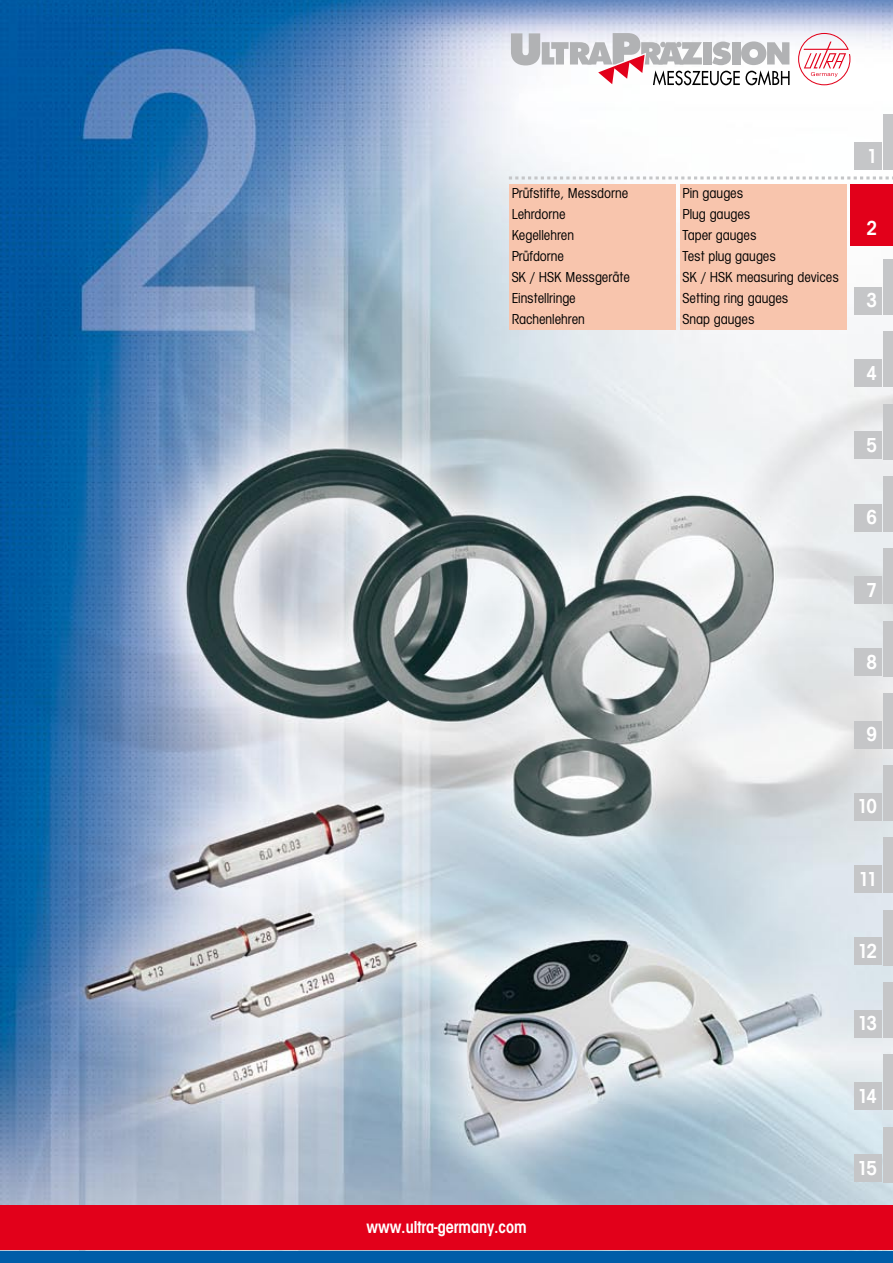
<style>
.page{position:relative;width:893px;height:1263px;background:#fff}
.page>*{position:absolute;margin:0;border:0;box-sizing:border-box;transform-origin:0 0}
.t1{font:600 condensed 21px "Avant Gard CEEF";letter-spacing:-.06em;color:#fff}
.t2{font:600 condensed 18px "Avant Gard CEEF";color:#fff}
.t3{font:condensed 15px/21px "Avant Gard CEEF";color:#000}
</style>
<div class="page">
<img style="left:0;top:0;width:893px;height:1251px">
<div style="left:850px;top:184px;width:43px;height:62px;background:#e2001a"></div>
<div style="left:680px;top:184px;width:166px;height:145px;background:#f8c5ad"></div>
<div style="left:509px;top:184px;width:166px;height:145px;background:#f8c5ad"></div>
<svg style="left:509px;top:176px;width:384px;height:3px"></svg>
<svg style="left:798px;top:33px;width:52px;height:52px"></svg>
<svg style="left:511px;top:33px;width:279px;height:52px"></svg>
<div style="left:0;top:1205px;width:893px;height:44px;background:#e2001a"></div>
<div style="left:0;top:1251px;width:893px;height:12px;background:#005da8"></div>
<div style="left:854px;top:142px;width:27px;height:28px;background:#c5c6c8"></div>
<div style="left:883px;top:115px;width:10px;height:55px;background:#c5c6c8"></div>
<div style="left:883px;top:1127px;width:10px;height:55px;background:#c5c6c8"></div>
<div style="left:854px;top:1154px;width:27px;height:28px;background:#c5c6c8"></div>
<div style="left:883px;top:1054px;width:10px;height:56px;background:#c5c6c8"></div>
<div style="left:854px;top:1082px;width:27px;height:28px;background:#c5c6c8"></div>
<div style="left:883px;top:982px;width:10px;height:55px;background:#c5c6c8"></div>
<div style="left:854px;top:1010px;width:27px;height:27px;background:#c5c6c8"></div>
<div style="left:883px;top:910px;width:10px;height:55px;background:#c5c6c8"></div>
<div style="left:854px;top:937px;width:27px;height:28px;background:#c5c6c8"></div>
<div style="left:883px;top:838px;width:10px;height:55px;background:#c5c6c8"></div>
<div style="left:854px;top:865px;width:27px;height:28px;background:#c5c6c8"></div>
<div style="left:883px;top:765px;width:10px;height:56px;background:#c5c6c8"></div>
<div style="left:854px;top:793px;width:27px;height:28px;background:#c5c6c8"></div>
<div style="left:883px;top:693px;width:10px;height:55px;background:#c5c6c8"></div>
<div style="left:854px;top:721px;width:27px;height:27px;background:#c5c6c8"></div>
<div style="left:883px;top:621px;width:10px;height:55px;background:#c5c6c8"></div>
<div style="left:854px;top:648px;width:27px;height:28px;background:#c5c6c8"></div>
<div style="left:883px;top:548px;width:10px;height:56px;background:#c5c6c8"></div>
<div style="left:854px;top:576px;width:27px;height:28px;background:#c5c6c8"></div>
<div style="left:883px;top:476px;width:10px;height:56px;background:#c5c6c8"></div>
<div style="left:854px;top:504px;width:27px;height:28px;background:#c5c6c8"></div>
<div style="left:883px;top:404px;width:10px;height:55px;background:#c5c6c8"></div>
<div style="left:854px;top:432px;width:27px;height:27px;background:#c5c6c8"></div>
<div style="left:883px;top:332px;width:10px;height:55px;background:#c5c6c8"></div>
<div style="left:854px;top:359px;width:27px;height:28px;background:#c5c6c8"></div>
<div style="left:883px;top:259px;width:10px;height:56px;background:#c5c6c8"></div>
<div style="left:854px;top:287px;width:27px;height:28px;background:#c5c6c8"></div>
<p class="t3" style="left:512px;top:183px;width:120px">Prüfstifte, Messdorne<br>Lehrdorne<br>Kegellehren<br>Prüfdorne<br>SK / HSK Messgeräte<br>Einstellringe<br>Rachenlehren</p>
<p class="t2" style="left:366px;top:1215px;width:162px">www.ultra-germany.com</p>
<p class="t3" style="left:682px;top:183px;width:158px">Pin gauges<br>Plug gauges<br>Taper gauges<br>Test plug gauges<br>SK / HSK measuring devices<br>Setting ring gauges<br>Snap gauges</p>
<h1 class="t1" style="left:866px;top:143px;width:12px">1</h1>
<h1 class="t1" style="left:866px;top:215px;width:12px">2</h1>
<h1 class="t1" style="left:866px;top:287px;width:12px">3</h1>
<h1 class="t1" style="left:866px;top:360px;width:12px">4</h1>
<h1 class="t1" style="left:866px;top:432px;width:12px">5</h1>
<h1 class="t1" style="left:866px;top:504px;width:12px">6</h1>
<h1 class="t1" style="left:866px;top:577px;width:12px">7</h1>
<h1 class="t1" style="left:866px;top:649px;width:12px">8</h1>
<h1 class="t1" style="left:866px;top:721px;width:12px">9</h1>
<h1 class="t1" style="left:857px;top:793px;width:21px">10</h1>
<h1 class="t1" style="left:858px;top:866px;width:20px">11</h1>
<h1 class="t1" style="left:857px;top:938px;width:21px">12</h1>
<h1 class="t1" style="left:857px;top:1010px;width:21px">13</h1>
<h1 class="t1" style="left:857px;top:1083px;width:21px">14</h1>
<h1 class="t1" style="left:857px;top:1155px;width:21px">15</h1>
</div>
